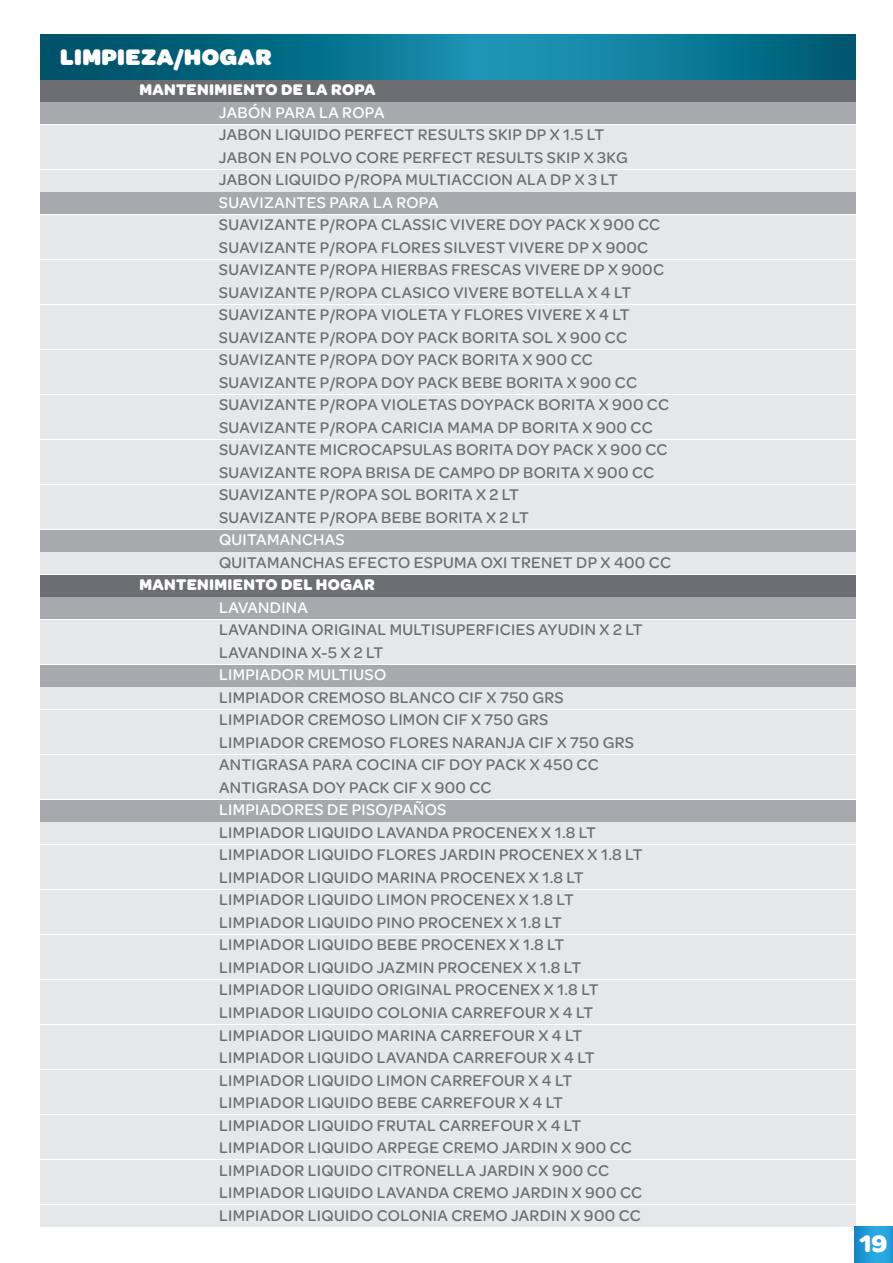
<style>
.page{position:relative;width:893px;height:1263px;background:#fff}
.page>*{position:absolute;margin:0;border:0;box-sizing:border-box;transform-origin:0 0}
.t1{font:700 25.5px "Omnes Carrefour";color:#fff}
.t2{font:900 24px "Omnes Carrefour";letter-spacing:.02em;color:#fff}
.t3{font:500 16.5px/22.5px "Omnes Carrefour";letter-spacing:.02em;color:#6d6e71}
.t4{font:500 16.5px "Omnes Carrefour";letter-spacing:.02em;color:#fff}
.t5{font:700 16.5px "Omnes Carrefour";letter-spacing:.02em;color:#fff}
</style>
<div class="page">
<div style="left:40px;top:282px;width:816px;height:22px;background:#e6e7e8"></div>
<div style="left:40px;top:305px;width:816px;height:21px;background:#e6e7e8"></div>
<div style="left:40px;top:327px;width:816px;height:22px;background:#e6e7e8"></div>
<div style="left:40px;top:350px;width:816px;height:21px;background:#e6e7e8"></div>
<div style="left:40px;top:372px;width:816px;height:22px;background:#e6e7e8"></div>
<div style="left:40px;top:395px;width:816px;height:21px;background:#e6e7e8"></div>
<div style="left:40px;top:417px;width:816px;height:22px;background:#e6e7e8"></div>
<div style="left:40px;top:440px;width:816px;height:21px;background:#e6e7e8"></div>
<div style="left:40px;top:462px;width:816px;height:22px;background:#e6e7e8"></div>
<div style="left:40px;top:485px;width:816px;height:21px;background:#e6e7e8"></div>
<div style="left:40px;top:507px;width:816px;height:22px;background:#e6e7e8"></div>
<div style="left:40px;top:530px;width:816px;height:21px;background:#a7a9ac"></div>
<svg style="left:40px;top:35px;width:816px;height:22px;background:#09728e"></svg>
<svg style="left:40px;top:57px;width:816px;height:22px;background:#09728e"></svg>
<div style="left:40px;top:80px;width:816px;height:22px;background:#6d6e71"></div>
<div style="left:40px;top:102px;width:816px;height:22px;background:#a7a9ac"></div>
<div style="left:40px;top:125px;width:816px;height:22px;background:#e6e7e8"></div>
<div style="left:40px;top:147px;width:816px;height:22px;background:#e6e7e8"></div>
<div style="left:40px;top:170px;width:816px;height:22px;background:#e6e7e8"></div>
<div style="left:40px;top:192px;width:816px;height:22px;background:#a7a9ac"></div>
<div style="left:40px;top:215px;width:816px;height:22px;background:#e6e7e8"></div>
<div style="left:40px;top:552px;width:816px;height:22px;background:#e6e7e8"></div>
<div style="left:40px;top:575px;width:816px;height:21px;background:#6d6e71"></div>
<div style="left:40px;top:597px;width:816px;height:22px;background:#a7a9ac"></div>
<div style="left:40px;top:620px;width:816px;height:22px;background:#e6e7e8"></div>
<div style="left:40px;top:642px;width:816px;height:22px;background:#e6e7e8"></div>
<div style="left:40px;top:665px;width:816px;height:22px;background:#a7a9ac"></div>
<div style="left:40px;top:687px;width:816px;height:22px;background:#e6e7e8"></div>
<div style="left:40px;top:710px;width:816px;height:22px;background:#e6e7e8"></div>
<div style="left:40px;top:732px;width:816px;height:22px;background:#e6e7e8"></div>
<div style="left:40px;top:755px;width:816px;height:22px;background:#e6e7e8"></div>
<div style="left:40px;top:777px;width:816px;height:22px;background:#e6e7e8"></div>
<div style="left:40px;top:800px;width:816px;height:22px;background:#a7a9ac"></div>
<div style="left:40px;top:822px;width:816px;height:22px;background:#e6e7e8"></div>
<div style="left:40px;top:845px;width:816px;height:22px;background:#e6e7e8"></div>
<div style="left:40px;top:867px;width:816px;height:22px;background:#e6e7e8"></div>
<div style="left:40px;top:890px;width:816px;height:22px;background:#e6e7e8"></div>
<div style="left:40px;top:912px;width:816px;height:22px;background:#e6e7e8"></div>
<div style="left:40px;top:935px;width:816px;height:22px;background:#e6e7e8"></div>
<div style="left:40px;top:957px;width:816px;height:22px;background:#e6e7e8"></div>
<div style="left:40px;top:980px;width:816px;height:22px;background:#e6e7e8"></div>
<div style="left:40px;top:1002px;width:816px;height:22px;background:#e6e7e8"></div>
<div style="left:40px;top:1025px;width:816px;height:22px;background:#e6e7e8"></div>
<div style="left:40px;top:1047px;width:816px;height:22px;background:#e6e7e8"></div>
<div style="left:40px;top:1070px;width:816px;height:22px;background:#e6e7e8"></div>
<div style="left:40px;top:1092px;width:816px;height:22px;background:#e6e7e8"></div>
<div style="left:40px;top:1115px;width:816px;height:22px;background:#e6e7e8"></div>
<div style="left:40px;top:1137px;width:816px;height:22px;background:#e6e7e8"></div>
<div style="left:40px;top:1160px;width:816px;height:22px;background:#e6e7e8"></div>
<div style="left:40px;top:1183px;width:816px;height:21px;background:#e6e7e8"></div>
<div style="left:40px;top:1205px;width:816px;height:22px;background:#e6e7e8"></div>
<div style="left:40px;top:237px;width:816px;height:22px;background:#e6e7e8"></div>
<div style="left:40px;top:260px;width:816px;height:21px;background:#e6e7e8"></div>
<svg style="left:854px;top:1227px;width:39px;height:35px"></svg>
<h2 class="t2" style="left:60px;top:39px;width:213px">LIMPIEZA/HOGAR</h2>
<p class="t5" style="left:139px;top:77px;width:238px">MANTENIMIENTO DE LA ROPA</p>
<p class="t4" style="left:219px;top:101px;width:167px">JABÓN PARA LA ROPA</p>
<p class="t3" style="left:219px;top:122px;width:410px">JABON LIQUIDO PERFECT RESULTS SKIP DP X 1.5 LT<br>JABON EN POLVO CORE PERFECT RESULTS SKIP X 3KG<br>JABON LIQUIDO P/ROPA MULTIACCION ALA DP X 3 LT</p>
<p class="t4" style="left:219px;top:191px;width:221px">SUAVIZANTES PARA LA ROPA</p>
<p class="t3" style="left:219px;top:213px;width:451px">SUAVIZANTE P/ROPA CLASSIC VIVERE DOY PACK X 900 CC SUAVIZANTE P/ROPA FLORES SILVEST VIVERE DP X 900C SUAVIZANTE P/ROPA HIERBAS FRESCAS VIVERE DP X 900C SUAVIZANTE P/ROPA CLASICO VIVERE BOTELLA X 4 LT SUAVIZANTE P/ROPA VIOLETA Y FLORES VIVERE X 4 LT SUAVIZANTE P/ROPA DOY PACK BORITA SOL X 900 CC SUAVIZANTE P/ROPA DOY PACK BORITA X 900 CC SUAVIZANTE P/ROPA DOY PACK BEBE BORITA X 900 CC SUAVIZANTE P/ROPA VIOLETAS DOYPACK BORITA X 900 CC SUAVIZANTE P/ROPA CARICIA MAMA DP BORITA X 900 CC SUAVIZANTE MICROCAPSULAS BORITA DOY PACK X 900 CC SUAVIZANTE ROPA BRISA DE CAMPO DP BORITA X 900 CC SUAVIZANTE P/ROPA SOL BORITA X 2 LT<br>SUAVIZANTE P/ROPA BEBE BORITA X 2 LT</p>
<p class="t4" style="left:219px;top:528px;width:127px">QUITAMANCHAS</p>
<p class="t3" style="left:219px;top:550px;width:453px">QUITAMANCHAS EFECTO ESPUMA OXI TRENET DP X 400 CC</p>
<p class="t5" style="left:139px;top:573px;width:237px">MANTENIMIENTO DEL HOGAR</p>
<p class="t4" style="left:219px;top:596px;width:90px">LAVANDINA</p>
<p class="t3" style="left:219px;top:618px;width:425px">LAVANDINA ORIGINAL MULTISUPERFICIES AYUDIN X 2 LT<br>LAVANDINA X-5 X 2 LT</p>
<p class="t4" style="left:219px;top:663px;width:169px">LIMPIADOR MULTIUSO</p>
<p class="t3" style="left:219px;top:685px;width:416px">LIMPIADOR CREMOSO BLANCO CIF X 750 GRS LIMPIADOR CREMOSO LIMON CIF X 750 GRS LIMPIADOR CREMOSO FLORES NARANJA CIF X 750 GRS ANTIGRASA PARA COCINA CIF DOY PACK X 450 CC ANTIGRASA DOY PACK CIF X 900 CC</p>
<p class="t4" style="left:219px;top:798px;width:229px">LIMPIADORES DE PISO/PAÑOS</p>
<p class="t3" style="left:219px;top:820px;width:425px">LIMPIADOR LIQUIDO LAVANDA PROCENEX X 1.8 LT LIMPIADOR LIQUIDO FLORES JARDIN PROCENEX X 1.8 LT LIMPIADOR LIQUIDO MARINA PROCENEX X 1.8 LT LIMPIADOR LIQUIDO LIMON PROCENEX X 1.8 LT LIMPIADOR LIQUIDO PINO PROCENEX X 1.8 LT LIMPIADOR LIQUIDO BEBE PROCENEX X 1.8 LT LIMPIADOR LIQUIDO JAZMIN PROCENEX X 1.8 LT LIMPIADOR LIQUIDO ORIGINAL PROCENEX X 1.8 LT LIMPIADOR LIQUIDO COLONIA CARREFOUR X 4 LT LIMPIADOR LIQUIDO MARINA CARREFOUR X 4 LT LIMPIADOR LIQUIDO LAVANDA CARREFOUR X 4 LT LIMPIADOR LIQUIDO LIMON CARREFOUR X 4 LT LIMPIADOR LIQUIDO BEBE CARREFOUR X 4 LT LIMPIADOR LIQUIDO FRUTAL CARREFOUR X 4 LT LIMPIADOR LIQUIDO ARPEGE CREMO JARDIN X 900 CC LIMPIADOR LIQUIDO CITRONELLA JARDIN X 900 CC LIMPIADOR LIQUIDO LAVANDA CREMO JARDIN X 900 CC LIMPIADOR LIQUIDO COLONIA CREMO JARDIN X 900 CC</p>
<h1 class="t1" style="left:860px;top:1225px;width:29px">19</h1>
</div>
